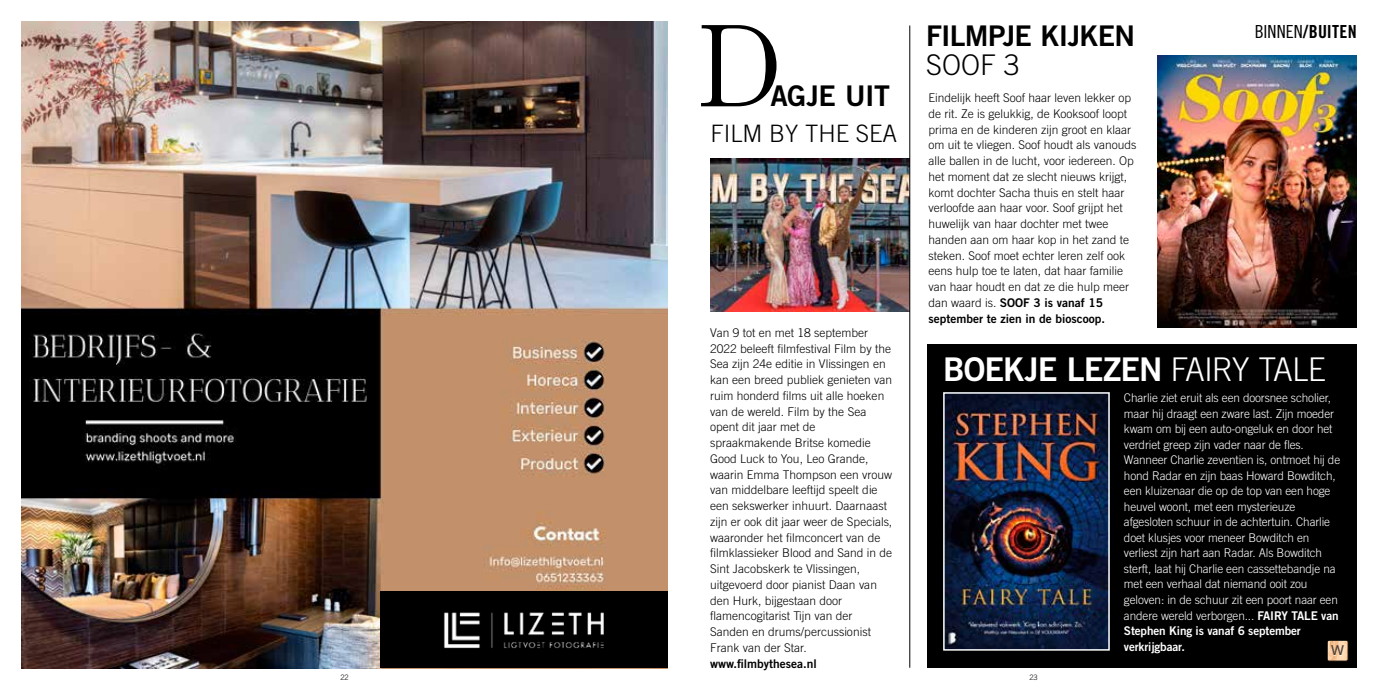
<style>
.page{position:relative;width:1378px;height:689px;background:#fff}
.page>*{position:absolute;margin:0;border:0;box-sizing:border-box;transform-origin:0 0}
.t1{font:300 118.05px "Century Std";color:#000}
.t2{font:32.7px "Trade Gothic LT Std Bd 2";letter-spacing:-.03em;color:#fff}
.t3{font:28.5px "Trade Gothic LT Std Bd 2";letter-spacing:-.025em;color:#000}
.t4{font:300 28.5px "Trade Gothic LT Std";color:#000}
.t5{font:300 24px "Trade Gothic LT Std";color:#000}
.t6{font:18px "Trade Gothic LT Std Bd Cn 20";letter-spacing:.01em;color:#000}
.t7{font:600 13.65px "Open Sans";color:#ffebd5}
.t8{font:300 12px/15.8px "Trade Gothic LT Std";color:#000}
.t9{font:300 12px/15.6px "Trade Gothic LT Std";letter-spacing:-.01em;color:#fff}
.t10{font:12px/15.8px "Trade Gothic LT Std Bd 2";color:#000}
.t11{font:12px/15.6px "Trade Gothic LT Std Bd 2";letter-spacing:-.01em;color:#fff}
.t12{font:300 7.5px "Trade Gothic LT Std";color:#000}
.s1{font-family:"Trade Gothic LT Std";font-weight:300}
.s2{font-family:"Trade Gothic LT Std Cn 18"}
.s3{font-family:"Trade Gothic LT Std Bd 2";font-weight:400}
</style>
<div class="page">
<img style="left:710px;top:158px;width:199px;height:153px">
<div style="left:927px;top:344px;width:429px;height:324px;background:#000"></div>
<img style="left:1157px;top:55px;width:199px;height:272px">
<img style="left:946px;top:395px;width:160px;height:252px">
<div style="left:943px;top:392px;width:166px;height:258px;border:2px solid #fff"></div>
<hr style="left:909px;top:26px;width:1px;height:642px;background:#000">
<svg style="left:1327px;top:640px;width:21px;height:21px"></svg>
<div style="left:1327px;top:640px;width:21px;height:21px;border:1px solid #000;border-radius:2px"></div>
<img style="left:21px;top:22px;width:647px;height:646px">
<img style="left:417px;top:324px;width:251px;height:267px">
<div style="left:381px;top:591px;width:287px;height:77px;background:#000"></div>
<img style="left:444px;top:612px;width:160px;height:37px">
<h1 class="t1" style="left:698px;top:-2px;width:85px">D</h1>
<h3 class="t3" style="left:770px;top:78px;width:121px">AGJE UIT</h3>
<h3 class="t5" style="left:710px;top:119px;width:188px">FILM BY THE SEA</h3>
<p class="t8" style="left:710px;top:325px;width:184px">Van 9 tot en met 18 september<br>2022 beleeft filmfestival Film by the<br>Sea zijn 24e editie in Vlissingen en kan een breed publiek genieten van ruim honderd films uit alle hoeken van de wereld. Film by the Sea opent dit jaar met de spraakmakende Britse komedie<br>Good Luck to You, Leo Grande, waarin Emma Thompson een vrouw van middelbare leeftijd speelt die een sekswerker inhuurt. Daarnaast zijn er ook dit jaar weer de Specials, waaronder het filmconcert van de filmklassieker Blood and Sand in de<br>Sint Jacobskerk te Vlissingen, uitgevoerd door pianist Daan van den Hurk, bijgestaan door flamencogitarist Tijn van der<br>Sanden en drums/percussionist<br>Frank van der Star.</p>
<p class="t10" style="left:710px;top:655px;width:108px">www.filmbythesea.nl</p>
<h3 class="t3" style="left:926px;top:18px;width:210px">FILMPJE KIJKEN</h3>
<h3 class="t4" style="left:926px;top:48px;width:95px">SOOF 3</h3>
<p class="t8" style="left:928px;top:90px;width:210px">Eindelijk heeft Soof haar leven lekker op de rit. Ze is gelukkig, de Kooksoof loopt prima en de kinderen zijn groot en klaar om uit te vliegen. Soof houdt als vanouds alle ballen in de lucht, voor iedereen. Op het moment dat ze slecht nieuws krijgt, komt dochter Sacha thuis en stelt haar verloofde aan haar voor. Soof grijpt het huwelijk van haar dochter met twee handen aan om haar kop in het zand te steken. Soof moet echter leren zelf ook eens hulp toe te laten, dat haar familie van haar houdt en dat ze die hulp meer</p>
<p class="t10" style="left:928px;top:295px;width:178px"><span class="s1">dan waard is.</span> SOOF 3 is vanaf 15 september te zien in de bioscoop.</p>
<h3 class="t6" style="left:1254px;top:21px;width:104px"><span class="s2">BINNEN</span>/BUITEN</h3>
<h2 class="t2" style="left:943px;top:348px;width:384px">BOEKJE LEZEN <span class="s1">FAIRY TALE</span></h2>
<p class="t9" style="left:1124px;top:390px;width:218px">Charlie ziet eruit als een doorsnee scholier, maar hij draagt een zware last. Zijn moeder kwam om bij een auto-ongeluk en door het verdriet greep zijn vader naar de fles.<br>Wanneer Charlie zeventien is, ontmoet hij de hond Radar en zijn baas Howard Bowditch, een kluizenaar die op de top van een hoge heuvel woont, met een mysterieuze afgesloten schuur in de achtertuin. Charlie doet klusjes voor meneer Bowditch en verliest zijn hart aan Radar. Als Bowditch sterft, laat hij Charlie een cassettebandje na met een verhaal dat niemand ooit zou geloven: in de schuur zit een poort naar een andere wereld verborgen... <span class="s3">FAIRY TALE van</span></p>
<p class="t11" style="left:1124px;top:623px;width:178px">Stephen King is vanaf 6 september verkrijgbaar.</p>
<p class="t7" style="left:1309px;top:595px;width:32px">H I</p>
<p class="t12" style="left:340px;top:672px;width:10px">22</p>
<p class="t12" style="left:1029px;top:672px;width:10px">23</p>
</div>
